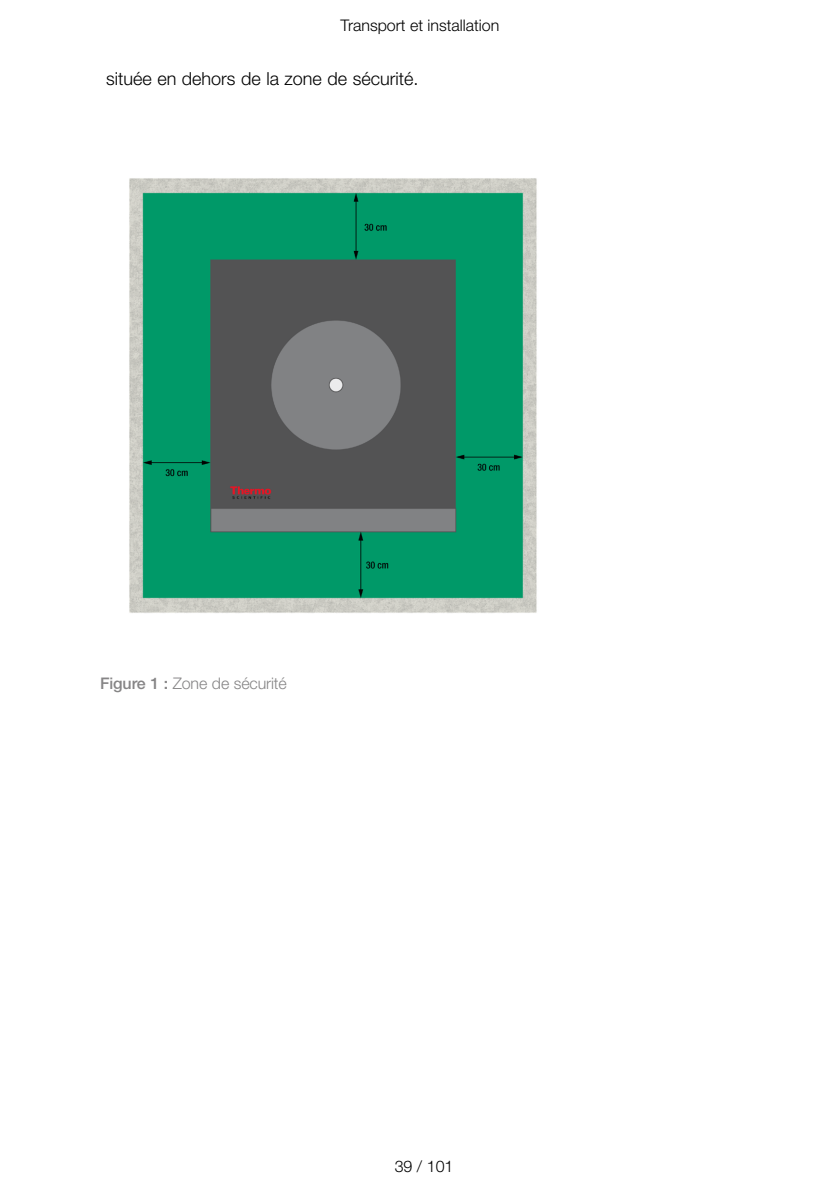
<style>
.page{position:relative;width:840px;height:1191px;background:#fff}
.page>*{position:absolute;margin:0;border:0;box-sizing:border-box;transform-origin:0 0}
.t1{font:300 18px "Helvetica Neue LT Std";color:#000}
.t2{font:300 16px "Helvetica Neue LT Std";color:#000}
.t3{font:300 16px "Helvetica Neue LT Std";letter-spacing:-.01em;color:#868586}
.s1{font-weight:500}
</style>
<div class="page">
<img style="left:129px;top:178px;width:408px;height:435px">
<p class="t2" style="left:340px;top:15px;width:160px">Transport et installation</p>
<p class="t1" style="left:106px;top:67px;width:313px">située en dehors de la zone de sécurité.</p>
<p class="t3" style="left:100px;top:674px;width:188px"><span class="s1">Figure 1 :</span> Zone de sécurité</p>
<p class="t2" style="left:394px;top:1156px;width:60px">39 / 101</p>
</div>
